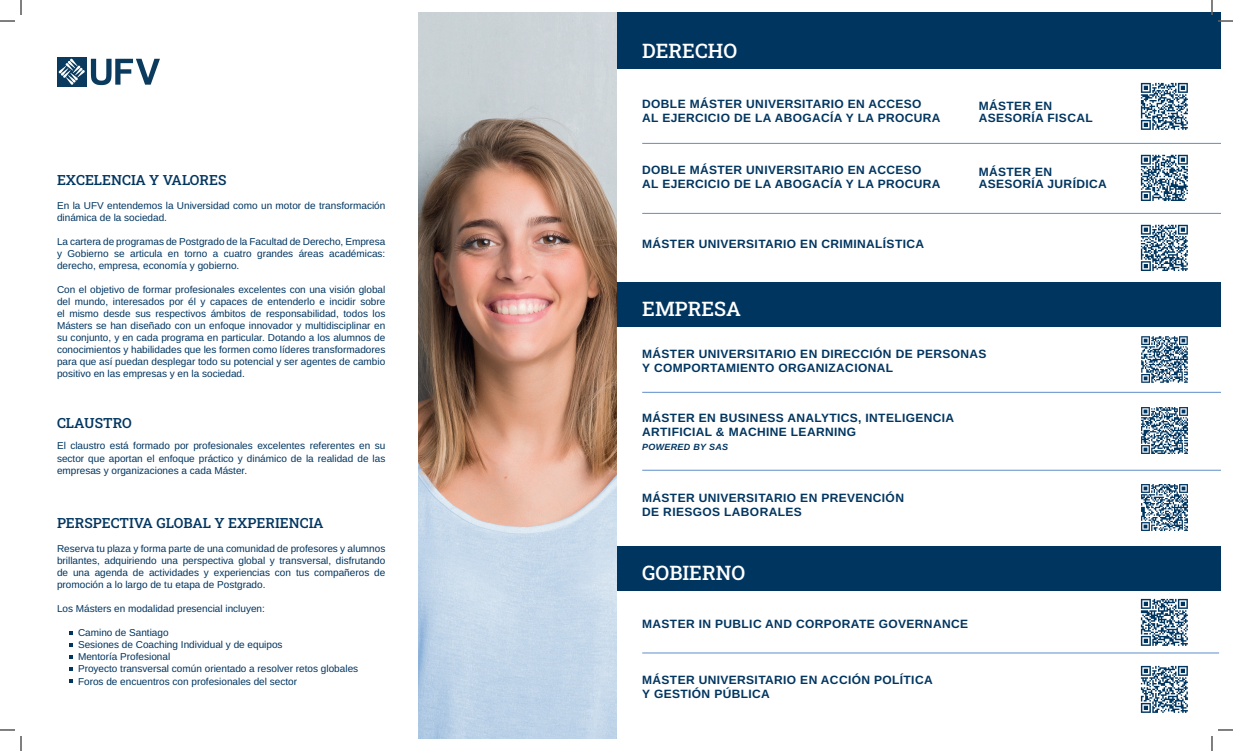
<style>
.page{position:relative;width:1233px;height:751px;background:#fff}
.page>*{position:absolute;margin:0;border:0;box-sizing:border-box;transform-origin:0 0}
.t1{font:500 20px "Roboto Slab";color:#fff}
.t2{font:500 14px "Roboto Slab";color:#003560}
.t3{font:700 12px/14px "Arimo";letter-spacing:.03em;color:#003560}
.t4{font:10px/12px "Arimo";color:#003560;text-align:justify}
.t5{font:italic 700 9px "Arimo";letter-spacing:.03em;color:#003560}
</style>
<div class="page">
<div style="left:616px;top:12px;width:604px;height:57px;background:#003560"></div>
<div style="left:616px;top:282px;width:604px;height:44px;background:#003560"></div>
<div style="left:616px;top:546px;width:604px;height:45px;background:#003560"></div>
<hr style="left:642px;top:392px;width:578px;height:1px;background:#5e8eca">
<hr style="left:642px;top:470px;width:578px;height:1px;background:#5e8eca">
<hr style="left:642px;top:213px;width:578px;height:1px;background:#5e8eca">
<hr style="left:642px;top:143px;width:578px;height:1px;background:#5e8eca">
<img style="left:1140px;top:82px;width:48px;height:48px">
<img style="left:1140px;top:154px;width:48px;height:47px">
<img style="left:1140px;top:598px;width:48px;height:48px">
<img style="left:1140px;top:665px;width:48px;height:48px">
<img style="left:1140px;top:224px;width:48px;height:47px">
<img style="left:1141px;top:484px;width:47px;height:47px">
<img style="left:1141px;top:407px;width:47px;height:47px">
<img style="left:1141px;top:336px;width:47px;height:47px">
<svg style="left:69px;top:631px;width:4px;height:3px"></svg>
<svg style="left:69px;top:643px;width:4px;height:3px"></svg>
<svg style="left:69px;top:655px;width:4px;height:4px"></svg>
<svg style="left:69px;top:667px;width:4px;height:4px"></svg>
<svg style="left:69px;top:679px;width:4px;height:4px"></svg>
<hr style="left:642px;top:652px;width:577px;height:1px;background:#5e8eca">
<img style="left:418px;top:12px;width:198px;height:726px">
<div style="left:57px;top:57px;width:29px;height:29px;background:#0a3b5e"></div>
<svg style="left:59px;top:59px;width:26px;height:26px"></svg>
<svg style="left:91px;top:59px;width:69px;height:26px"></svg>
<svg style="left:1218px;top:20px;width:15px;height:2px"></svg>
<svg style="left:0;top:729px;width:15px;height:1px"></svg>
<svg style="left:1218px;top:729px;width:15px;height:1px"></svg>
<svg style="left:0;top:0;width:22px;height:22px"></svg>
<svg style="left:20px;top:736px;width:2px;height:15px"></svg>
<svg style="left:1211px;top:0;width:1px;height:15px"></svg>
<svg style="left:1211px;top:736px;width:1px;height:15px"></svg>
<h2 class="t2" style="left:57px;top:170px;width:171px">EXCELENCIA Y VALORES</h2>
<p class="t4" style="left:57px;top:199px;width:330px">En la UFV entendemos la Universidad como un motor de transformación dinámica de la sociedad.</p>
<p class="t4" style="left:57px;top:235px;width:330px">La cartera de programas de Postgrado de la Facultad de Derecho, Empresa y Gobierno se articula en torno a cuatro grandes áreas académicas: derecho, empresa, economía y gobierno.</p>
<p class="t4" style="left:57px;top:283px;width:330px">Con el objetivo de formar profesionales excelentes con una visión global del mundo, interesados por él y capaces de entenderlo e incidir sobre el mismo desde sus respectivos ámbitos de responsabilidad, todos los Másters se han diseñado con un enfoque innovador y multidisciplinar en su conjunto, y en cada programa en particular. Dotando a los alumnos de conocimientos y habilidades que les formen como líderes transformadores para que así puedan desplegar todo su potencial y ser agentes de cambio positivo en las empresas y en la sociedad.</p>
<h2 class="t2" style="left:57px;top:413px;width:76px">CLAUSTRO</h2>
<p class="t4" style="left:57px;top:440px;width:330px">El claustro está formado por profesionales excelentes referentes en su sector que aportan el enfoque práctico y dinámico de la realidad de las empresas y organizaciones a cada Máster.</p>
<h2 class="t2" style="left:57px;top:513px;width:268px">PERSPECTIVA GLOBAL Y EXPERIENCIA</h2>
<p class="t4" style="left:57px;top:542px;width:330px">Reserva tu plaza y forma parte de una comunidad de profesores y alumnos brillantes, adquiriendo una perspectiva global y transversal, disfrutando de una agenda de actividades y experiencias con tus compañeros de promoción a lo largo de tu etapa de Postgrado.</p>
<p class="t4" style="left:57px;top:602px;width:209px">Los Másters en modalidad presencial incluyen:</p>
<p class="t4" style="left:78px;top:626px;width:282px;text-align:left">Camino de Santiago<br>Sesiones de Coaching Individual y de equipos<br>Mentoría Profesional<br>Proyecto transversal común orientado a resolver retos globales Foros de encuentros con profesionales del sector</p>
<h1 class="t1" style="left:642px;top:37px;width:96px">DERECHO</h1>
<p class="t3" style="left:642px;top:97px;width:300px">DOBLE MÁSTER UNIVERSITARIO EN ACCESO<br>AL EJERCICIO DE LA ABOGACÍA Y LA PROCURA</p>
<p class="t3" style="left:642px;top:163px;width:300px">DOBLE MÁSTER UNIVERSITARIO EN ACCESO<br>AL EJERCICIO DE LA ABOGACÍA Y LA PROCURA</p>
<p class="t3" style="left:642px;top:237px;width:283px">MÁSTER UNIVERSITARIO EN CRIMINALÍSTICA</p>
<h1 class="t1" style="left:642px;top:294px;width:100px">EMPRESA</h1>
<p class="t3" style="left:978px;top:100px;width:115px;line-height:12px">MÁSTER EN<br>ASESORÍA FISCAL</p>
<p class="t3" style="left:978px;top:166px;width:129px;line-height:12px">MÁSTER EN<br>ASESORÍA JURÍDICA</p>
<p class="t3" style="left:642px;top:346px;width:346px">MÁSTER UNIVERSITARIO EN DIRECCIÓN DE PERSONAS<br>Y COMPORTAMIENTO ORGANIZACIONAL</p>
<p class="t3" style="left:642px;top:410px;width:313px">MÁSTER EN BUSINESS ANALYTICS, INTELIGENCIA<br>ARTIFICIAL &amp; MACHINE LEARNING</p>
<p class="t5" style="left:642px;top:440px;width:87px">POWERED BY SAS</p>
<p class="t3" style="left:642px;top:490px;width:263px">MÁSTER UNIVERSITARIO EN PREVENCIÓN<br>DE RIESGOS LABORALES</p>
<h1 class="t1" style="left:642px;top:559px;width:104px">GOBIERNO</h1>
<p class="t3" style="left:642px;top:617px;width:327px">MASTER IN PUBLIC AND CORPORATE GOVERNANCE</p>
<p class="t3" style="left:642px;top:673px;width:292px">MÁSTER UNIVERSITARIO EN ACCIÓN POLÍTICA<br>Y GESTIÓN PÚBLICA</p>
</div>
